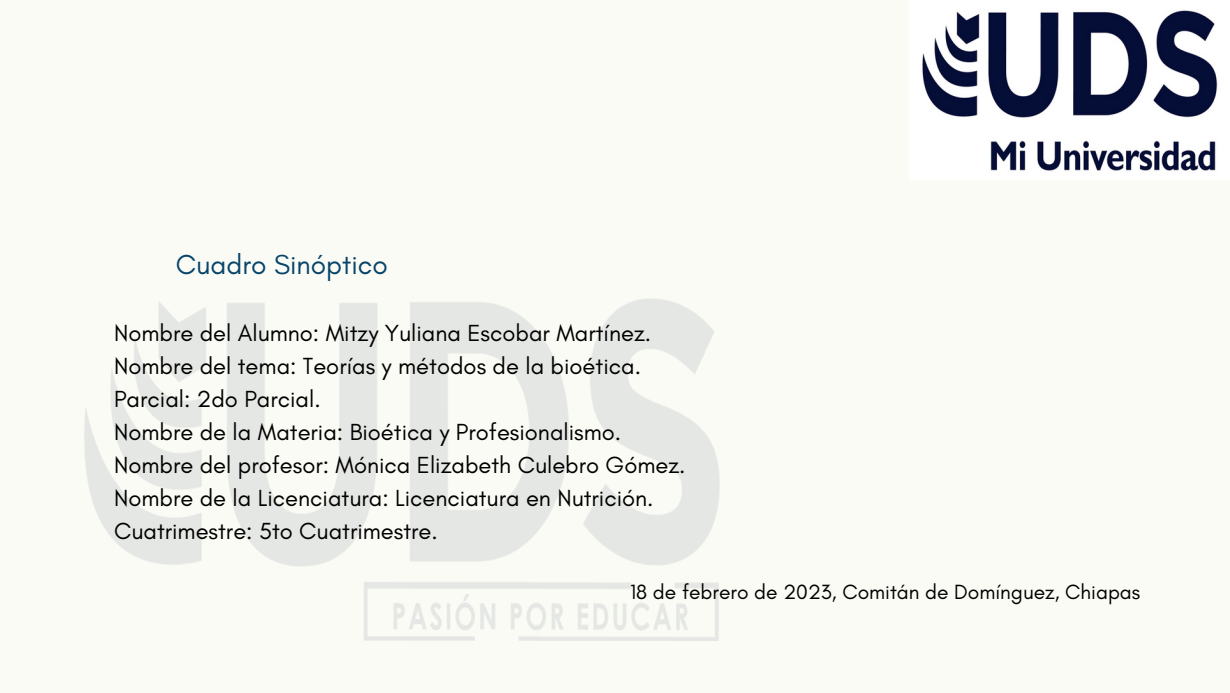
<style>
.page{position:relative;width:1230px;height:693px;background:#fbfbf5}
.page>*{position:absolute;margin:0;border:0;box-sizing:border-box;transform-origin:0 0}
.t1{font:28px "Glacial Indifference";color:#06446a}
.t2{font:23.7px/33px "Glacial Indifference";color:#000}
.t3{font:21px "Glacial Indifference";color:#000}
</style>
<div class="page">
<img style="left:922px;top:10px;width:296px;height:161px">
<img style="left:84px;top:298px;width:636px;height:342px">
<p class="t1" style="left:176px;top:247px;width:213px">Cuadro Sinóptico</p>
<p class="t2" style="left:114px;top:316px;width:573px">Nombre del Alumno: Mitzy Yuliana Escobar Martínez.<br>Nombre del tema: Teorías y métodos de la bioética.<br>Parcial: 2do Parcial.<br>Nombre de la Materia: Bioética y Profesionalismo.<br>Nombre del profesor: Mónica Elizabeth Culebro Gómez.<br>Nombre de la Licenciatura: Licenciatura en Nutrición.<br>Cuatrimestre: 5to Cuatrimestre.</p>
<p class="t3" style="left:630px;top:579px;width:512px">18 de febrero de 2023, Comitán de Domínguez, Chiapas</p>
</div>
